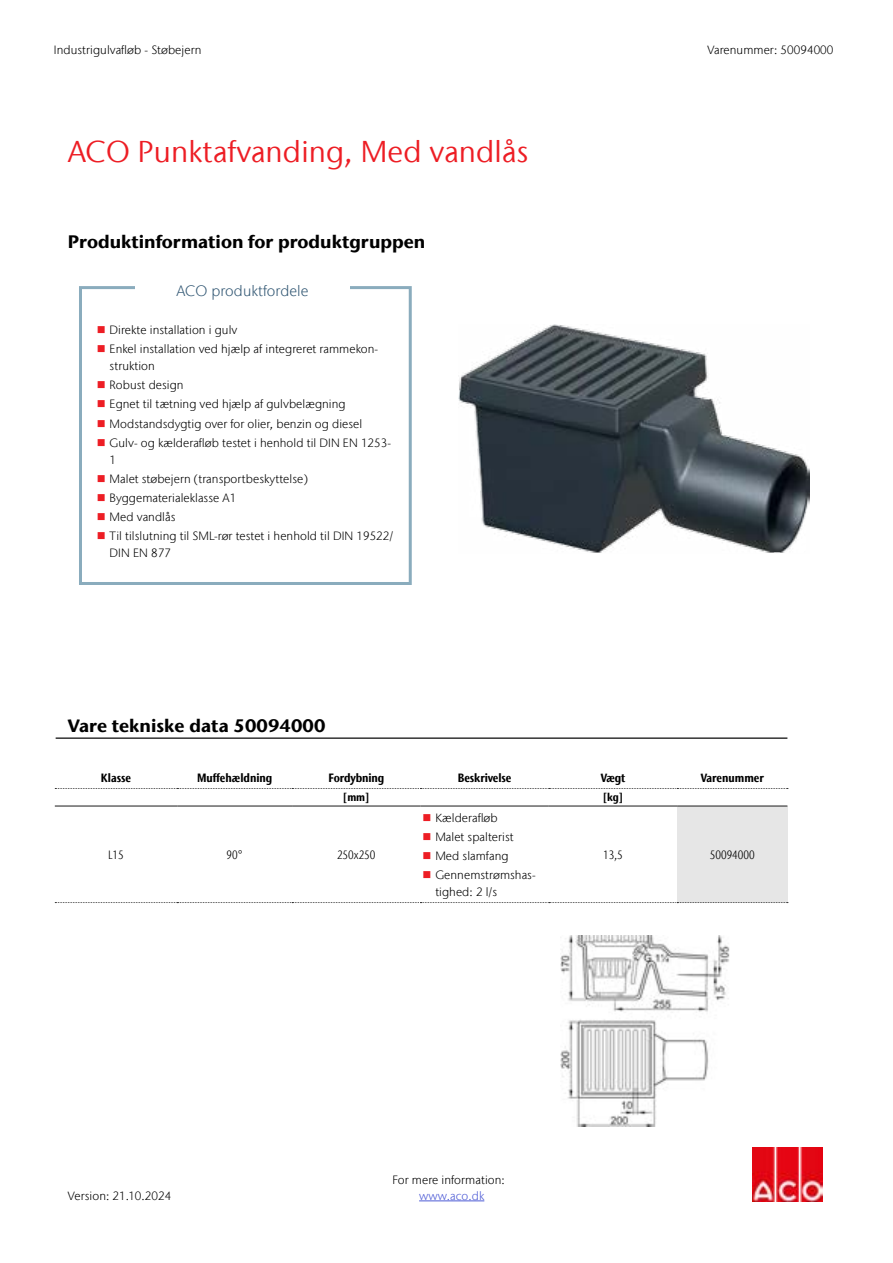
<style>
.page{position:relative;width:893px;height:1263px;background:#fff}
.page>*{position:absolute;margin:0;border:0;box-sizing:border-box;transform-origin:0 0}
.t1{font:30px "Stone Sans IIITC Com";letter-spacing:.005em;color:#ed1d24}
.t2{font:700 18px "Stone Sans IIITC Com";color:#000}
.t3{font:300 15px "Stone Sans IIITC Com";letter-spacing:.005em;color:#345975}
.t4{font:300 12px/17px "Stone Sans IIITC Com";letter-spacing:.005em;color:#000}
.t5{font:700 condensed 12px "Stone Sans IIITC Com";letter-spacing:-.005em;color:#000}
.t6{font:300 condensed 12px "Stone Sans IIITC Com";color:#000}
.t7{font:300 12px "Stone Sans IIITC Com";letter-spacing:.005em;color:#4f5cd6}
.t8{font:700 condensed 11.25px "Stone Sans IIITC Com";color:#000}
.s1{color:#ed1d24}
</style>
<div class="page">
<div style="left:79px;top:286px;width:333px;height:299px;border:3px solid #8aacbd"></div>
<div style="left:136px;top:263px;width:214px;height:54px;background:#fff"></div>
<img style="left:458px;top:325px;width:352px;height:228px">
<div style="left:677px;top:806px;width:110px;height:96px;background:#e6e6e6"></div>
<svg style="left:55px;top:788px;width:733px;height:1px"></svg>
<svg style="left:55px;top:902px;width:733px;height:1px"></svg>
<hr style="left:55px;top:805px;width:122px;height:1px;background:#333">
<hr style="left:177px;top:805px;width:115px;height:1px;background:#333">
<hr style="left:292px;top:805px;width:128px;height:1px;background:#333">
<hr style="left:420px;top:805px;width:129px;height:1px;background:#333">
<hr style="left:549px;top:805px;width:128px;height:1px;background:#333">
<hr style="left:677px;top:805px;width:110px;height:1px;background:#333">
<hr style="left:56px;top:737px;width:731px;height:2px;background:#333">
<img style="left:752px;top:1148px;width:70px;height:53px">
<hr style="left:419px;top:1200px;width:65px;height:1px;background:#4f5cd6">
<img style="left:560px;top:935px;width:170px;height:191px">
<p class="t4" style="left:54px;top:42px;width:149px">Industrigulvafløb - Støbejern</p>
<h1 class="t1" style="left:68px;top:133px;width:462px">ACO Punktafvanding, Med vandlås</h1>
<h2 class="t2" style="left:68px;top:230px;width:359px">Produktinformation for produktgruppen</h2>
<p class="t3" style="left:177px;top:282px;width:134px">ACO produktfordele</p>
<p class="t4" style="left:97px;top:321px;width:142px"><span class="s1">■</span> Direkte installation i gulv</p>
<p class="t4" style="left:110px;top:340px;width:270px;text-indent:-13px"><span class="s1">■</span> Enkel installation ved hjælp af integreret rammekon&shy;struktion</p>
<p class="t4" style="left:97px;top:376px;width:88px"><span class="s1">■</span> Robust design</p>
<p class="t4" style="left:97px;top:396px;width:250px"><span class="s1">■</span> Egnet til tætning ved hjælp af gulvbelægning</p>
<p class="t4" style="left:97px;top:415px;width:267px"><span class="s1">■</span> Modstandsdygtig over for olier, benzin og diesel</p>
<p class="t4" style="left:110px;top:434px;width:283px;text-indent:-13px"><span class="s1">■</span> Gulv- og kælderafløb testet i henhold til DIN EN 1253-<br>1</p>
<p class="t4" style="left:97px;top:470px;width:212px"><span class="s1">■</span> Malet støbejern (transportbeskyttelse)</p>
<p class="t4" style="left:97px;top:489px;width:141px"><span class="s1">■</span> Byggematerialeklasse A1</p>
<p class="t4" style="left:97px;top:508px;width:80px"><span class="s1">■</span> Med vandlås</p>
<p class="t4" style="left:110px;top:527px;width:285px;text-indent:-13px"><span class="s1">■</span> Til tilslutning til SML-rør testet i henhold til DIN 19522/<br>DIN EN 877</p>
<h2 class="t2" style="left:68px;top:714px;width:259px">Vare tekniske data 50094000</h2>
<p class="t4" style="left:707px;top:42px;width:127px">Varenummer: 50094000</p>
<p class="t5" style="left:101px;top:770px;width:32px">Klasse</p>
<p class="t5" style="left:197px;top:770px;width:77px">Muffehældning</p>
<p class="t5" style="left:328px;top:770px;width:57px">Fordybning</p>
<p class="t5" style="left:458px;top:770px;width:55px">Beskrivelse</p>
<p class="t5" style="left:601px;top:770px;width:26px">Vægt</p>
<p class="t5" style="left:701px;top:770px;width:65px">Varenummer</p>
<p class="t8" style="left:343px;top:790px;width:28px">[mm]</p>
<p class="t8" style="left:603px;top:790px;width:22px">[kg]</p>
<p class="t6" style="left:108px;top:847px;width:17px">L15</p>
<p class="t6" style="left:227px;top:847px;width:18px">90°</p>
<p class="t6" style="left:337px;top:847px;width:40px">250x250</p>
<p class="t4" style="left:423px;top:809px;width:77px"><span class="s1">■</span> Kælderafløb</p>
<p class="t4" style="left:423px;top:828px;width:93px"><span class="s1">■</span> Malet spalterist</p>
<p class="t4" style="left:423px;top:847px;width:88px"><span class="s1">■</span> Med slamfang</p>
<p class="t4" style="left:435px;top:866px;width:102px;text-indent:-13px"><span class="s1">■</span> Gennemstrømshas&shy;tighed: 2 l/s</p>
<p class="t6" style="left:603px;top:847px;width:21px">13,5</p>
<p class="t6" style="left:710px;top:847px;width:46px">50094000</p>
<p class="t4" style="left:68px;top:1187px;width:105px">Version: 21.10.2024</p>
<p class="t4" style="left:392px;top:1171px;width:114px">For mere information:</p>
<p class="t7" style="left:419px;top:1188px;width:67px">www.aco.dk</p>
</div>
